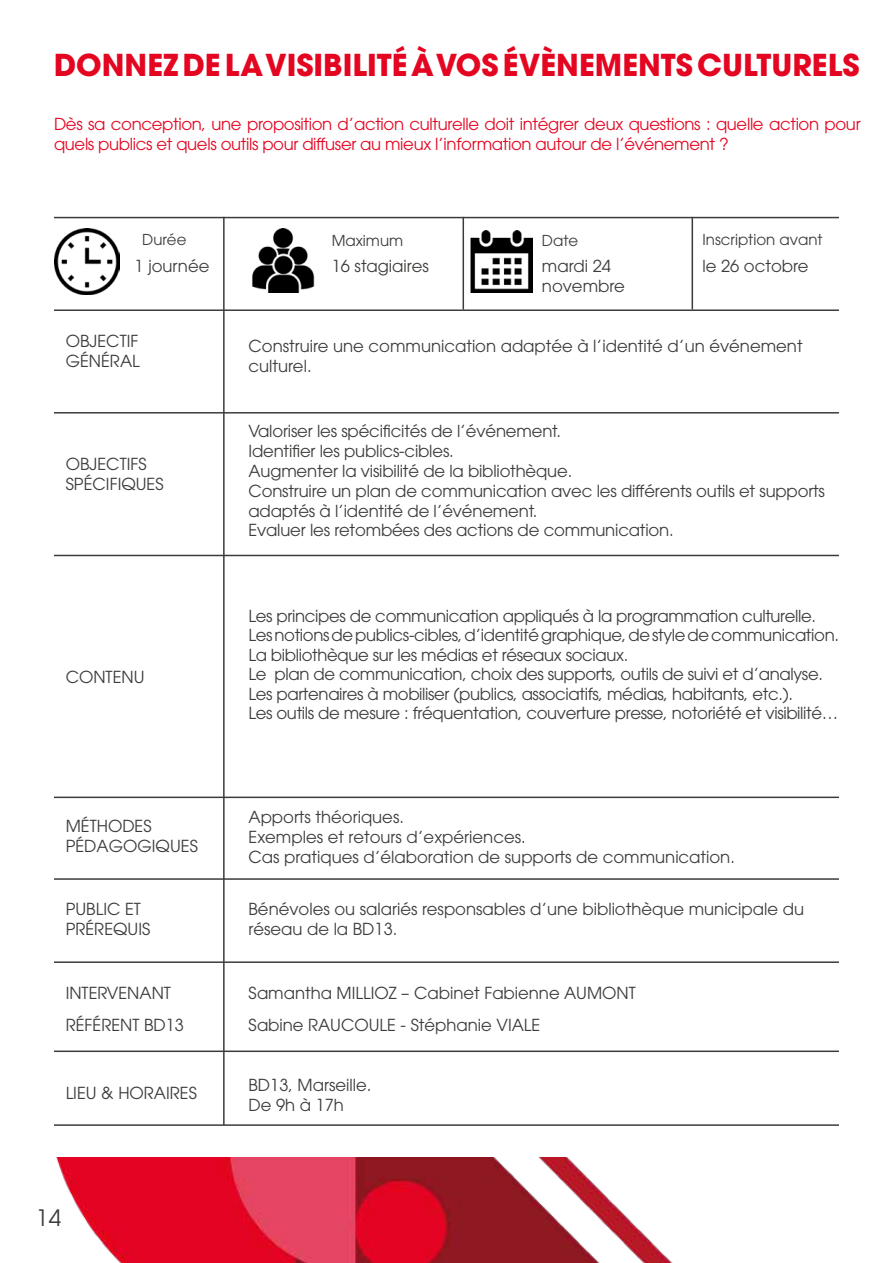
<style>
.page{position:relative;width:893px;height:1263px;background:#fff}
.page>*{position:absolute;margin:0;border:0;box-sizing:border-box;transform-origin:0 0}
.t1{font:700 30px "ITC Avant Garde Pro";color:#e40521}
.t2{font:22.5px "ITC Avant Garde Pro";color:#3c3c3b}
.t3{font:16.5px/19.8px "ITC Avant Garde Pro";letter-spacing:-.01em;color:#3c3c3b}
.t4{font:16.5px/19.5px "ITC Avant Garde Pro";letter-spacing:-.02em;color:#e40521}
.t5{font:15px "ITC Avant Garde Pro";color:#3c3c3b}
</style>
<div class="page">
<hr style="left:54px;top:217px;width:785px;height:1px;background:#3c3c3b">
<hr style="left:54px;top:555px;width:785px;height:1px;background:#3c3c3b">
<hr style="left:54px;top:309px;width:785px;height:2px;background:#3c3c3b">
<hr style="left:54px;top:412px;width:785px;height:2px;background:#3c3c3b">
<hr style="left:54px;top:796px;width:785px;height:2px;background:#3c3c3b">
<hr style="left:54px;top:878px;width:785px;height:2px;background:#3c3c3b">
<hr style="left:54px;top:961px;width:785px;height:2px;background:#3c3c3b">
<hr style="left:54px;top:1050px;width:785px;height:2px;background:#3c3c3b">
<hr style="left:54px;top:1124px;width:785px;height:2px;background:#3c3c3b">
<hr style="left:223px;top:217px;width:2px;height:908px;background:#3c3c3b">
<hr style="left:692px;top:217px;width:1px;height:93px;background:#3c3c3b">
<hr style="left:463px;top:217px;width:1px;height:93px;background:#3c3c3b">
<img style="left:470px;top:230px;width:63px;height:63px">
<img style="left:54px;top:229px;width:66px;height:65px">
<img style="left:252px;top:228px;width:63px;height:64px">
<img style="left:56px;top:1157px;width:617px;height:106px">
<h1 class="t1" style="left:54px;top:45px;width:807px">DONNEZ DE LA VISIBILITÉ À VOS ÉVÈNEMENTS CULTURELS</h1>
<p class="t4" style="left:54px;top:114px;width:808px">Dès sa conception, une proposition d’action culturelle doit intégrer deux questions : quelle action pour quels publics et quels outils pour diffuser au mieux l’information autour de l’événement ?</p>
<p class="t5" style="left:142px;top:230px;width:46px">Durée</p>
<p class="t5" style="left:332px;top:231px;width:73px">Maximum</p>
<p class="t5" style="left:542px;top:231px;width:38px">Date</p>
<p class="t5" style="left:702px;top:230px;width:122px">Inscription avant</p>
<p class="t3" style="left:135px;top:256px;width:76px">1 journée</p>
<p class="t3" style="left:332px;top:256px;width:99px">16 stagiaires</p>
<p class="t3" style="left:542px;top:256px;width:85px">mardi 24 novembre</p>
<p class="t3" style="left:702px;top:256px;width:108px">le 26 octobre</p>
<p class="t3" style="left:66px;top:331px;width:76px">OBJECTIF<br>GÉNÉRAL</p>
<p class="t3" style="left:66px;top:454px;width:99px">OBJECTIFS<br>SPÉCIFIQUES</p>
<p class="t3" style="left:66px;top:667px;width:80px">CONTENU</p>
<p class="t3" style="left:66px;top:816px;width:134px">MÉTHODES<br>PÉDAGOGIQUES</p>
<p class="t3" style="left:66px;top:898px;width:86px">PUBLIC ET<br>PRÉREQUIS</p>
<p class="t3" style="left:66px;top:976px;width:120px;line-height:32.5px">INTERVENANT<br>RÉFÉRENT BD13</p>
<p class="t3" style="left:66px;top:1083px;width:133px">LIEU &amp; HORAIRES</p>
<h2 class="t2" style="left:36px;top:1203px;width:26px">14</h2>
<p class="t3" style="left:248px;top:336px;width:556px">Construire une communication adaptée à l’identité d’un événement culturel.</p>
<p class="t3" style="left:248px;top:421px;width:578px">Valoriser les spécificités de l’événement.<br>Identifier les publics-cibles.<br>Augmenter la visibilité de la bibliothèque.<br>Construire un plan de communication avec les différents outils et supports adaptés à l’identité de l’événement.<br>Evaluer les retombées des actions de communication.</p>
<p class="t3" style="left:248px;top:606px;width:592px">Les principes de communication appliqués à la programmation culturelle.<br>Les notions de publics-cibles, d’identité graphique, de style de communication.<br>La bibliothèque sur les médias et réseaux sociaux.<br>Le plan de communication, choix des supports, outils de suivi et d’analyse.<br>Les partenaires à mobiliser (publics, associatifs, médias, habitants, etc.).<br>Les outils de mesure : fréquentation, couverture presse, notoriété et visibilité…</p>
<p class="t3" style="left:248px;top:807px;width:488px">Apports théoriques.<br>Exemples et retours d’expériences.<br>Cas pratiques d’élaboration de supports de communication.</p>
<p class="t3" style="left:248px;top:898px;width:557px">Bénévoles ou salariés responsables d’une bibliothèque municipale du réseau de la BD13.</p>
<p class="t3" style="left:248px;top:976px;width:389px;line-height:32.5px">Samantha MILLIOZ – Cabinet Fabienne AUMONT<br>Sabine RAUCOULE - Stéphanie VIALE</p>
<p class="t3" style="left:248px;top:1075px;width:124px">BD13, Marseille.<br>De 9h à 17h</p>
</div>
